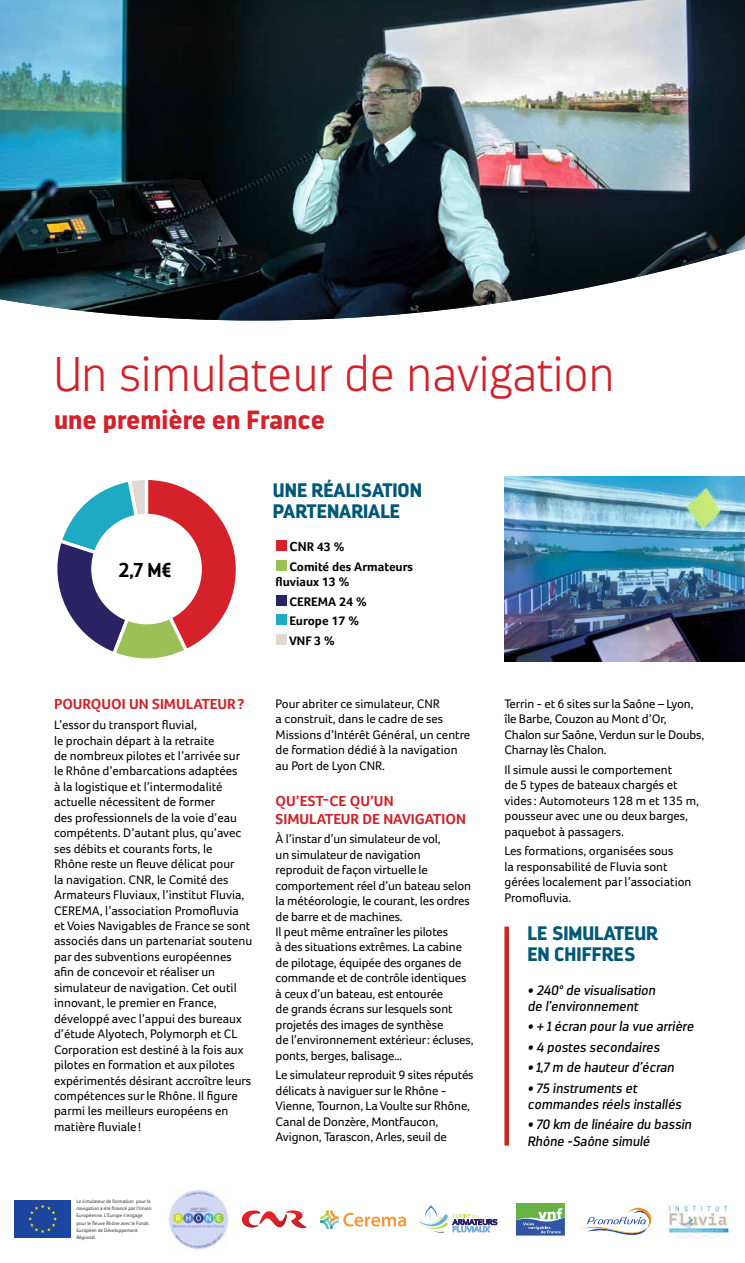
<style>
.page{position:relative;width:745px;height:1263px;background:#fff}
.page>*{position:absolute;margin:0;border:0;box-sizing:border-box;transform-origin:0 0}
.t1{font:200 48.6px "Darwin";color:#d4212a}
.t2{font:900 26.25px "Darwin";color:#d4212a}
.t3{font:700 19.95px "Darwin";color:#000}
.t4{font:900 19.5px/21px "Darwin";color:#005878}
.t5{font:700 15px/18px "Foco";color:#d4212a}
.t6{font:italic 13.5px/16.2px "Darwin";color:#000}
.t7{font:12.75px/15.5px "Foco";color:#000}
.t8{font:700 12.75px/19.5px "Foco";color:#000}
.t9{font:5.1px/7.2px "Foco";color:#30383b}
.s1{font-size:13.5px}
</style>
<div class="page">
<img style="left:0;top:0;width:744px;height:320px">
<svg style="left:504px;top:926px;width:4px;height:219px"></svg>
<svg style="left:57px;top:480px;width:179px;height:179px"></svg>
<div style="left:95px;top:518px;width:102px;height:102px;background:#fff;border-radius:50%"></div>
<div style="left:91px;top:514px;width:111px;height:110px;border:9px solid #fff;border-radius:50%"></div>
<div style="left:275px;top:540px;width:11px;height:11px;background:#d4212a"></div>
<div style="left:275px;top:560px;width:11px;height:11px;background:#9bc055"></div>
<div style="left:275px;top:595px;width:11px;height:11px;background:#2a2363"></div>
<div style="left:275px;top:614px;width:11px;height:11px;background:#1eaac3"></div>
<div style="left:275px;top:634px;width:11px;height:11px;background:#dfd8d3"></div>
<img style="left:504px;top:477px;width:240px;height:185px">
<svg style="left:515px;top:1203px;width:49px;height:32px;background:#69978c"></svg>
<svg style="left:581px;top:1207px;width:71px;height:28px"></svg>
<svg style="left:242px;top:1210px;width:65px;height:18px"></svg>
<svg style="left:320px;top:1210px;width:86px;height:19px"></svg>
<svg style="left:419px;top:1205px;width:78px;height:28px"></svg>
<div style="left:14px;top:1200px;width:57px;height:38px;background:#1c45a0"></div>
<svg style="left:28px;top:1204px;width:29px;height:29px"></svg>
<img style="left:168px;top:1189px;width:61px;height:61px">
<img style="left:666px;top:1204px;width:64px;height:35px">
<h1 class="t1" style="left:54px;top:345px;width:562px">Un simulateur de navigation</h1>
<h2 class="t2" style="left:54px;top:404px;width:272px">une première en France</h2>
<h3 class="t3" style="left:118px;top:557px;width:55px">2,7 M€</h3>
<p class="t5" style="left:54px;top:695px;width:192px">POURQUOI UN SIMULATEUR?</p>
<p class="t7" style="left:54px;top:717px;width:199px">L’essor du transport fluvial,<br>le prochain départ à la retraite<br>de nombreux pilotes et l’arrivée sur le Rhône d’embarcations adaptées<br>à la logistique et l’intermodalité actuelle nécessitent de former<br>des professionnels de la voie d’eau compétents. D’autant plus, qu’avec ses débits et courants forts, le<br>Rhône reste un fleuve délicat pour<br>la navigation. CNR, le Comité des Armateurs Fluviaux, l’institut Fluvia, CEREMA, l’association Promofluvia et Voies Navigables de France se sont associés dans un partenariat soutenu par des subventions européennes afin de concevoir et réaliser un simulateur de navigation. Cet outil innovant, le premier en France, développé avec l’appui des bureaux d’étude Alyotech, Polymorph et CL Corporation est destiné à la fois aux pilotes en formation et aux pilotes expérimentés désirant accroître leurs compétences sur le Rhône. Il figure parmi les meilleurs européens en matière fluviale !</p>
<p class="t9" style="left:76px;top:1197px;width:77px">Le simulateur de formation pour la navigation a été financé par l’Union<br>Européenne. L’Europe s’engage pour le fleuve Rhône avec le Fonds<br>Européen de Développement<br>Régional.</p>
<h3 class="t4" style="left:273px;top:480px;width:150px">UNE RÉALISATION<br>PARTENARIALE</h3>
<p class="t8" style="left:289px;top:537px;width:125px"><span class="s1">CN</span>R 43 %<br>Comité des Armateurs</p>
<p class="t8" style="left:289px;top:572px;width:79px;text-indent:-13px">fluviaux 13 %<br>CEREMA 24 %<br>Europe 17 %<br>VNF 3 %</p>
<p class="t7" style="left:275px;top:696px;width:196px">Pour abriter ce simulateur, CNR<br>a construit, dans le cadre de ses<br>Missions d’Intérêt Général, un centre de formation dédié à la navigation au Port de Lyon CNR.</p>
<p class="t5" style="left:275px;top:791px;width:192px">QU’EST-CE QU’UN<br>SIMULATEUR DE NAVIGATION</p>
<p class="t7" style="left:275px;top:831px;width:199px">À l’instar d’un simulateur de vol,<br>un simulateur de navigation<br>reproduit de façon virtuelle le comportement réel d’un bateau selon la météorologie, le courant, les ordres de barre et de machines.<br>Il peut même entraîner les pilotes<br>à des situations extrêmes. La cabine de pilotage, équipée des organes de commande et de contrôle identiques à ceux d’un bateau, est entourée<br>de grands écrans sur lesquels sont projetés des images de synthèse<br>de l’environnement extérieur: écluses, ponts, berges, balisage…</p>
<p class="t7" style="left:275px;top:1067px;width:199px">Le simulateur reproduit 9 sites réputés délicats à naviguer sur le Rhône - Vienne, Tournon, La Voulte sur Rhône, Canal de Donzère, Montfaucon, Avignon, Tarascon, Arles, seuil de</p>
<p class="t7" style="left:504px;top:696px;width:201px">Terrin - et 6 sites sur la Saône – Lyon, île Barbe, Couzon au Mont d’Or,<br>Chalon sur Saône, Verdun sur le Doubs,<br>Charnay lès Chalon.</p>
<p class="t7" style="left:504px;top:762px;width:196px">Il simule aussi le comportement<br>de 5 types de bateaux chargés et vides : Automoteurs 128 m et 135 m, pousseur avec une ou deux barges, paquebot à passagers.</p>
<p class="t7" style="left:504px;top:843px;width:188px">Les formations, organisées sous<br>la responsabilité de Fluvia sont gérées localement par l’association<br>Promofluvia.</p>
<h3 class="t4" style="left:527px;top:923px;width:132px">LE SIMULATEUR<br>EN CHIFFRES</h3>
<p class="t6" style="left:527px;top:982px;width:129px">• 240° de visualisation de l’environnement</p>
<p class="t6" style="left:527px;top:1018px;width:167px">• + 1 écran pour la vue arrière</p>
<p class="t6" style="left:527px;top:1039px;width:134px">• 4 postes secondaires</p>
<p class="t6" style="left:527px;top:1059px;width:148px">• 1,7 m de hauteur d’écran</p>
<p class="t6" style="left:527px;top:1080px;width:155px">• 75 instruments et commandes réels installés</p>
<p class="t6" style="left:527px;top:1116px;width:165px">• 70 km de linéaire du bassin<br>Rhône -Saône simulé</p>
</div>
